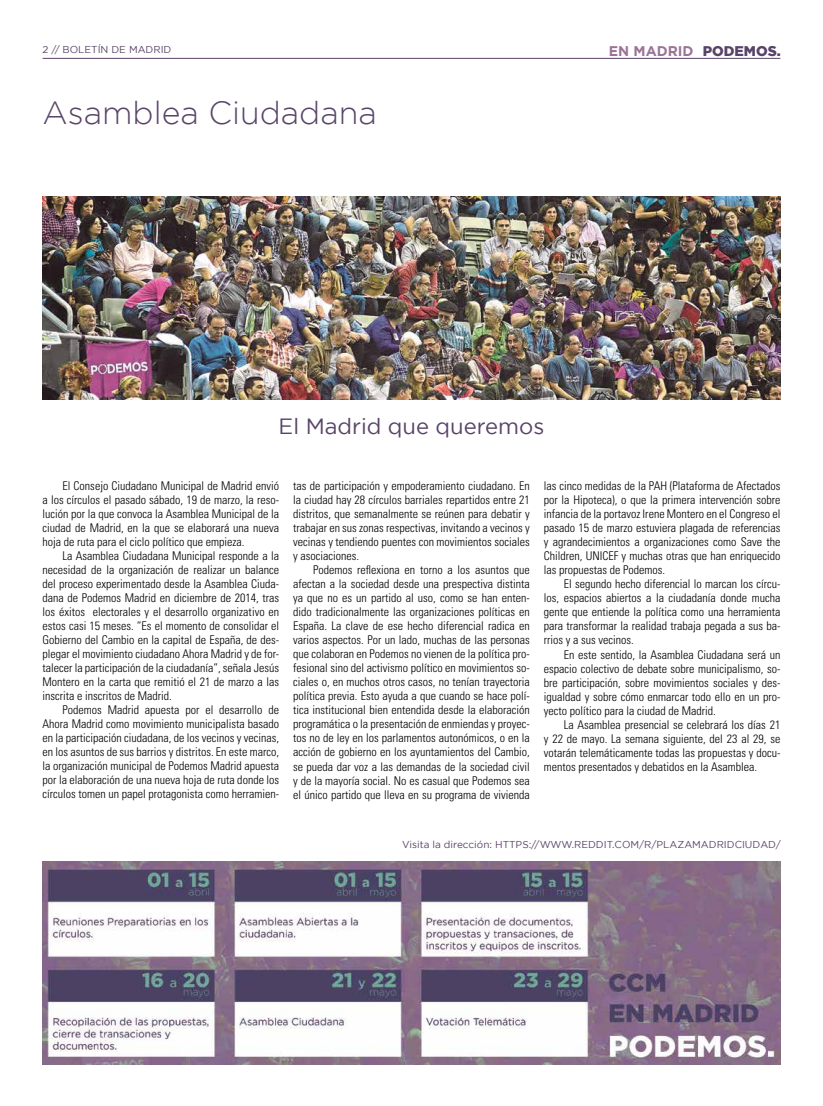
<style>
.page{position:relative;width:823px;height:1106px;background:#fff}
.page>*{position:absolute;margin:0;border:0;box-sizing:border-box;transform-origin:0 0}
.t1{font:300 32px "Gotham";color:#594469}
.t2{font:22px "Gotham";color:#594469}
.t3{font:900 14px "Gotham";color:#594469}
.t4{font:700 14px "Gotham";color:#9b7397}
.t5{font:300 condensed 12px/14px "Univers LT Std";color:#000;text-align:justify}
.t6{font:10px "Gotham";color:#594469}
</style>
<div class="page">
<hr style="left:43px;top:58px;width:737px;height:1px;background:#594469">
<img style="left:43px;top:196px;width:737px;height:203px">
<img style="left:43px;top:861px;width:737px;height:203px">
<p class="t6" style="left:43px;top:43px;width:130px">2 // BOLETÍN DE MADRID</p>
<p class="t4" style="left:608px;top:42px;width:86px">EN MADRID</p>
<p class="t3" style="left:702px;top:41px;width:44px">PODEMOS</p>
<p class="t3" style="left:776px;top:41px;width:5px">.</p>
<h1 class="t1" style="left:43px;top:92px;width:335px">Asamblea Ciudadana</h1>
<h2 class="t2" style="left:278px;top:412px;width:267px">EL MADRID QUE QUEREMOS</h2>
<p class="t5" style="left:43px;top:479px;width:238px;text-indent:20px">El Consejo Ciudadano Municipal de Madrid envió a los círculos el pasado sábado, 19 de marzo, la reso&shy;lución por la que convoca la Asamblea Municipal de la ciudad de Madrid, en la que se elaborará una nueva hoja de ruta para el ciclo político que empieza.</p>
<p class="t5" style="left:43px;top:549px;width:238px;text-indent:20px">La Asamblea Ciudadana Municipal responde a la necesidad de la organización de realizar un balance del proceso experimentado desde la Asamblea Ciuda&shy;dana de Podemos Madrid en diciembre de 2014, tras los éxitos electorales y el desarrollo organizativo en estos casi 15 meses. “Es el momento de consolidar el Gobierno del Cambio en la capital de España, de des&shy;plegar el movimiento ciudadano Ahora Madrid y de for&shy;talecer la participación de la ciudadanía”, señala Jesús Montero en la carta que remitió el 21 de marzo a las inscrita e inscritos de Madrid.</p>
<p class="t5" style="left:43px;top:703px;width:238px;text-indent:20px">Podemos Madrid apuesta por el desarrollo de Ahora Madrid como movimiento municipalista basado en la participación ciudadana, de los vecinos y vecinas, en los asuntos de sus barrios y distritos. En este marco, la organización municipal de Podemos Madrid apuesta por la elaboración de una nueva hoja de ruta donde los círculos tomen un papel protagonista como herramien-</p>
<p class="t5" style="left:293px;top:479px;width:238px">tas de participación y empoderamiento ciudadano. En la ciudad hay 28 círculos barriales repartidos entre 21 distritos, que semanalmente se reúnen para debatir y trabajar en sus zonas respectivas, invitando a vecinos y vecinas y tendiendo puentes con movimientos sociales y asociaciones.</p>
<p class="t5" style="left:293px;top:563px;width:238px;text-indent:20px">Podemos reflexiona en torno a los asuntos que afectan a la sociedad desde una prespectiva distinta ya que no es un partido al uso, como se han enten&shy;dido tradicionalmente las organizaciones políticas en España. La clave de ese hecho diferencial radica en varios aspectos. Por un lado, muchas de las personas que colaboran en Podemos no vienen de la política pro&shy;fesional sino del activismo político en movimientos so&shy;ciales o, en muchos otros casos, no tenían trayectoria política previa. Esto ayuda a que cuando se hace polí&shy;tica institucional bien entendida desde la elaboración programática o la presentación de enmiendas y proyec&shy;tos no de ley en los parlamentos autonómicos, o en la acción de gobierno en los ayuntamientos del Cambio, se pueda dar voz a las demandas de la sociedad civil y de la mayoría social. No es casual que Podemos sea el único partido que lleva en su programa de vivienda</p>
<p class="t5" style="left:543px;top:479px;width:238px">las cinco medidas de la PAH (Plataforma de Afectados por la Hipoteca), o que la primera intervención sobre infancia de la portavoz Irene Montero en el Congreso el pasado 15 de marzo estuviera plagada de referencias y agrandecimientos a organizaciones como Save the Children, UNICEF y muchas otras que han enriquecido las propuestas de Podemos.</p>
<p class="t5" style="left:543px;top:577px;width:238px;text-indent:20px">El segundo hecho diferencial lo marcan los círcu&shy;los, espacios abiertos a la ciudadanía donde mucha gente que entiende la política como una herramienta para transformar la realidad trabaja pegada a sus ba&shy;rrios y a sus vecinos.</p>
<p class="t5" style="left:543px;top:647px;width:238px;text-indent:20px">En este sentido, la Asamblea Ciudadana será un espacio colectivo de debate sobre municipalismo, so&shy;bre participación, sobre movimientos sociales y des&shy;igualdad y sobre cómo enmarcar todo ello en un pro&shy;yecto político para la ciudad de Madrid.</p>
<p class="t5" style="left:543px;top:717px;width:238px;text-indent:20px">La Asamblea presencial se celebrará los días 21 y 22 de mayo. La semana siguiente, del 23 al 29, se votarán telemáticamente todas las propuestas y docu&shy;mentos presentados y debatidos en la Asamblea.</p>
<p class="t6" style="left:402px;top:838px;width:380px">VISITA LA DIRECCIÓN: HTTPS://WWW.REDDIT.COM/R/PLAZAMADRIDCIU DAD/</p>
</div>
